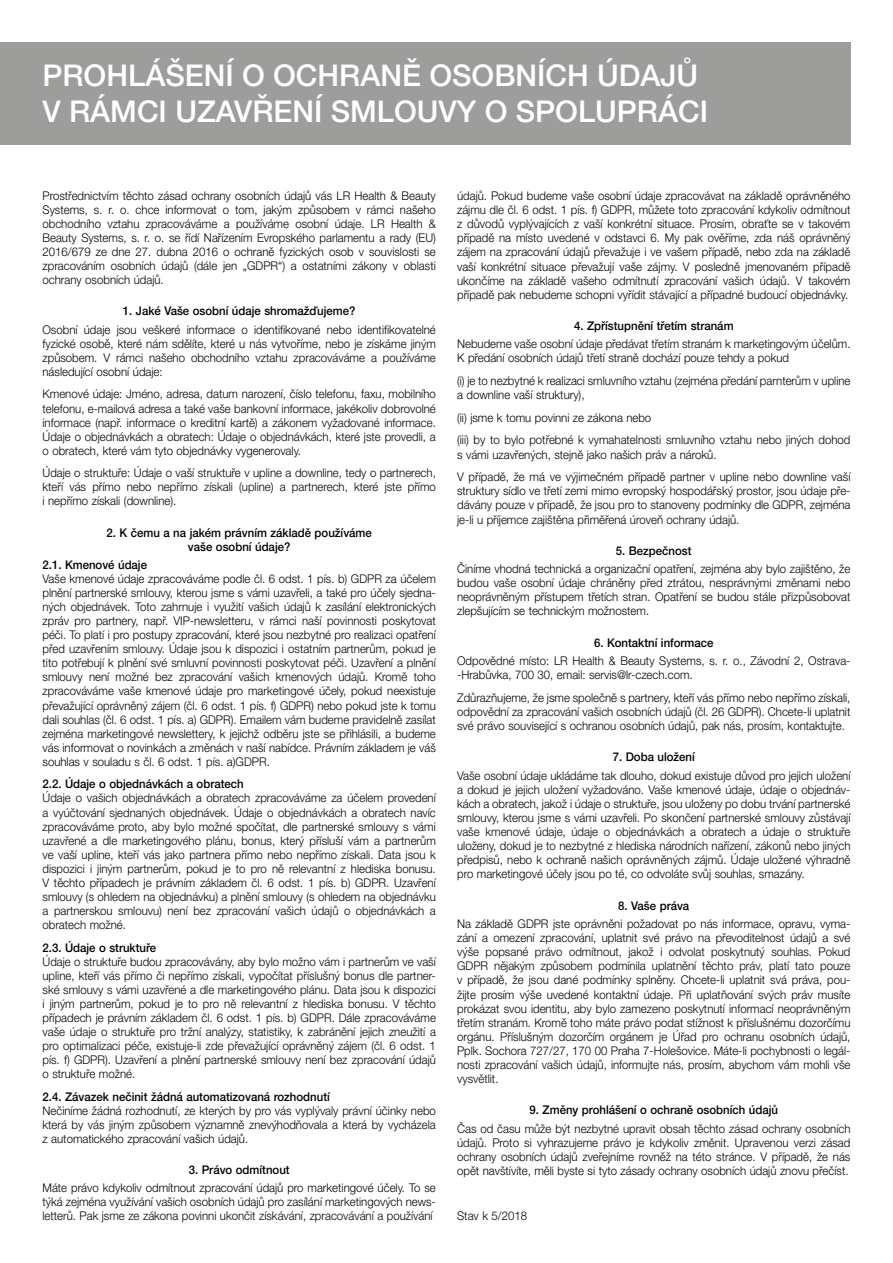
<style>
.page{position:relative;width:893px;height:1263px;background:#fff}
.page>*{position:absolute;margin:0;border:0;box-sizing:border-box;transform-origin:0 0}
.t1{font:500 30px/36px "Helvetica Neue LT Pro";color:#fff}
.t2{font:300 12px/14.1px "Helvetica Neue LT Pro";color:#000;text-align:justify;scale:.95 1}
.t3{font:500 12px/14.1px "Helvetica Neue LT Pro";color:#000;text-align:center;scale:.95 1}
</style>
<div class="page">
<div style="left:0;top:43px;width:850px;height:102px;background:#9d9d9c"></div>
<h1 class="t1" style="left:43px;top:57px;width:667px">PROHLÁŠENÍ O OCHRANĚ OSOBNÍCH ÚDAJŮ<br>V RÁMCI UZAVŘENÍ SMLOUVY O SPOLUPRÁCI</h1>
<p class="t2" style="left:43px;top:188px;width:416px">Prostřednictvím těchto zásad ochrany osobních údajů vás LR Health &amp; Beauty Systems, s. r. o. chce informovat o tom, jakým způsobem v rámci našeho obchodního vztahu zpracováváme a používáme osobní údaje. LR Health &amp; Beauty Systems, s. r. o. se řídí Nařízením Evropského parlamentu a rady (EU)<br>2016/679 ze dne 27. dubna 2016 o ochraně fyzických osob v souvislosti se zpracováním osobních údajů (dále jen „GDPR“) a ostatními zákony v oblasti ochrany osobních údajů.</p>
<p class="t3" style="left:123px;top:304px;width:246px">1. Jaké Vaše osobní údaje shromažďujeme?</p>
<p class="t2" style="left:43px;top:322px;width:416px">Osobní údaje jsou veškeré informace o identifikované nebo identifikovatelné fyzické osobě, které nám sdělíte, které u nás vytvoříme, nebo je získáme jiným způsobem. V rámci našeho obchodního vztahu zpracováváme a používáme následující osobní údaje:</p>
<p class="t2" style="left:43px;top:387px;width:416px">Kmenové údaje: Jméno, adresa, datum narození, číslo telefonu, faxu, mobilního telefonu, e-mailová adresa a také vaše bankovní informace, jakékoliv dobrovolné informace (např. informace o kreditní kartě) a zákonem vyžadované informace.<br>Údaje o objednávkách a obratech: Údaje o objednávkách, které jste provedli, a o obratech, které vám tyto objednávky vygenerovaly.</p>
<p class="t2" style="left:43px;top:466px;width:416px">Údaje o struktuře: Údaje o vaší struktuře v upline a downline, tedy o partnerech, kteří vás přímo nebo nepřímo získali (upline) a partnerech, které jste přímo i nepřímo získali (downline).</p>
<p class="t3" style="left:107px;top:525px;width:281px">2. K čemu a na jakém právním základě používáme vaše osobní údaje?</p>
<p class="t3" style="left:43px;top:557px;width:112px">2.1. Kmenové údaje</p>
<p class="t2" style="left:43px;top:571px;width:416px">Vaše kmenové údaje zpracováváme podle čl. 6 odst. 1 pís. b) GDPR za účelem plnění partnerské smlouvy, kterou jsme s vámi uzavřeli, a také pro účely sjedna&shy;ných objednávek. Toto zahrnuje i využití vašich údajů k zasílání elektronických zpráv pro partnery, např. VIP-newsletteru, v rámci naší povinnosti poskytovat péči. To platí i pro postupy zpracování, které jsou nezbytné pro realizaci opatření před uzavřením smlouvy. Údaje jsou k dispozici i ostatním partnerům, pokud je tito potřebují k plnění své smluvní povinnosti poskytovat péči. Uzavření a plnění smlouvy není možné bez zpracování vašich kmenových údajů. Kromě toho zpracováváme vaše kmenové údaje pro marketingové účely, pokud neexistuje převažující oprávněný zájem (čl. 6 odst. 1 pís. f) GDPR) nebo pokud jste k tomu dali souhlas (čl. 6 odst. 1 pís. a) GDPR). Emailem vám budeme pravidelně zasílat zejména marketingové newslettery, k jejichž odběru jste se přihlásili, a budeme vás informovat o novinkách a změnách v naší nabídce. Právním základem je váš souhlas v souladu s čl. 6 odst. 1 pís. a)GDPR.</p>
<p class="t3" style="left:43px;top:777px;width:213px">2.2. Údaje o objednávkách a obratech</p>
<p class="t2" style="left:43px;top:791px;width:416px">Údaje o vašich objednávkách a obratech zpracováváme za účelem provedení a vyúčtování sjednaných objednávek. Údaje o objednávkách a obratech navíc zpracováváme proto, aby bylo možné spočítat, dle partnerské smlouvy s vámi uzavřené a dle marketingového plánu, bonus, který přísluší vám a partnerům ve vaší upline, kteří vás jako partnera přímo nebo nepřímo získali. Data jsou k dispozici i jiným partnerům, pokud je to pro ně relevantní z hlediska bonusu.<br>V těchto případech je právním základem čl. 6 odst. 1 pís. b) GDPR. Uzavření smlouvy (s ohledem na objednávku) a plnění smlouvy (s ohledem na objednávku a partnerskou smlouvu) není bez zpracování vašich údajů o objednávkách a obratech možné.</p>
<p class="t3" style="left:43px;top:940px;width:121px">2.3. Údaje o struktuře</p>
<p class="t2" style="left:43px;top:954px;width:416px">Údaje o struktuře budou zpracovávány, aby bylo možno vám i partnerům ve vaší upline, kteří vás přímo či nepřímo získali, vypočítat příslušný bonus dle partner&shy;ské smlouvy s vámi uzavřené a dle marketingového plánu. Data jsou k dispozici i jiným partnerům, pokud je to pro ně relevantní z hlediska bonusu. V těchto případech je právním základem čl. 6 odst. 1 pís. b) GDPR. Dále zpracováváme vaše údaje o struktuře pro tržní analýzy, statistiky, k zabránění jejich zneužití a pro optimalizaci péče, existuje-li zde převažující oprávněný zájem (čl. 6 odst. 1 pís. f) GDPR). Uzavření a plnění partnerské smlouvy není bez zpracování údajů o struktuře možné.</p>
<p class="t3" style="left:43px;top:1089px;width:304px">2.4. Závazek nečinit žádná automatizovaná rozhodnutí</p>
<p class="t2" style="left:43px;top:1103px;width:416px">Nečiníme žádná rozhodnutí, ze kterých by pro vás vyplývaly právní účinky nebo která by vás jiným způsobem významně znevýhodňovala a která by vycházela z automatického zpracování vašich údajů.</p>
<p class="t3" style="left:189px;top:1162px;width:108px">3. Právo odmítnout</p>
<p class="t2" style="left:43px;top:1181px;width:416px">Máte právo kdykoliv odmítnout zpracování údajů pro marketingové účely. To se týká zejména využívání vašich osobních údajů pro zasílání marketingových news&shy;letterů. Pak jsme ze zákona povinni ukončit získávání, zpracovávání a používání</p>
<p class="t2" style="left:457px;top:188px;width:416px">údajů. Pokud budeme vaše osobní údaje zpracovávat na základě oprávněného zájmu dle čl. 6 odst. 1 pís. f) GDPR, můžete toto zpracování kdykoliv odmítnout z důvodů vyplývajících z vaší konkrétní situace. Prosím, obraťte se v takovém případě na místo uvedené v odstavci 6. My pak ověříme, zda náš oprávněný zájem na zpracování údajů převažuje i ve vašem případě, nebo zda na základě vaší konkrétní situace převažují vaše zájmy. V posledně jmenovaném případě ukončíme na základě vašeho odmítnutí zpracování vašich údajů. V takovém případě pak nebudeme schopni vyřídit stávající a případné budoucí objednávky.</p>
<p class="t3" style="left:574px;top:318px;width:169px">4. Zpřístupnění třetím stranám</p>
<p class="t2" style="left:457px;top:337px;width:416px">Nebudeme vaše osobní údaje předávat třetím stranám k marketingovým účelům.<br>K předání osobních údajů třetí straně dochází pouze tehdy a pokud</p>
<p class="t2" style="left:457px;top:373px;width:416px">(i) je to nezbytné k realizaci smluvního vztahu (zejména předání parnterům v upline a downline vaší struktury),</p>
<p class="t2" style="left:457px;top:406px;width:416px;line-height:22.6px">(ii) jsme k tomu povinni ze zákona nebo<br>(iii) by to bylo potřebné k vymahatelnosti smluvního vztahu nebo jiných dohod</p>
<p class="t2" style="left:457px;top:443px;width:415px;line-height:22.6px">s vámi uzavřených, stejně jako našich práv a nároků.<br>V případě, že má ve výjimečném případě partner v upline nebo downline vaší</p>
<p class="t2" style="left:457px;top:484px;width:416px">struktury sídlo ve třetí zemi mimo evropský hospodářský prostor, jsou údaje pře&shy;dávány pouze v případě, že jsou pro to stanoveny podmínky dle GDPR, zejména je-li u příjemce zajištěna přiměřená úroveň ochrany údajů.</p>
<p class="t3" style="left:616px;top:543px;width:81px">5. Bezpečnost</p>
<p class="t2" style="left:457px;top:561px;width:416px">Činíme vhodná technická a organizační opatření, zejména aby bylo zajištěno, že budou vaše osobní údaje chráněny před ztrátou, nesprávnými změnami nebo neoprávněným přístupem třetích stran. Opatření se budou stále přizpůsobovat zlepšujícím se technickým možnostem.</p>
<p class="t3" style="left:594px;top:635px;width:127px">6. Kontaktní informace</p>
<p class="t2" style="left:457px;top:653px;width:416px">Odpovědné místo: LR Health &amp; Beauty Systems, s. r. o., Závodní 2, Ostrava--Hrabůvka, 700 30, email: servis@lr-czech.com.</p>
<p class="t2" style="left:457px;top:690px;width:416px">Zdůrazňujeme, že jsme společně s partnery, kteří vás přímo nebo nepřímo získali, odpovědní za zpracování vašich osobních údajů (čl. 26 GDPR). Chcete-li uplatnit své právo související s ochranou osobních údajů, pak nás, prosím, kontaktujte.</p>
<p class="t3" style="left:613px;top:750px;width:88px">7. Doba uložení</p>
<p class="t2" style="left:457px;top:768px;width:416px">Vaše osobní údaje ukládáme tak dlouho, dokud existuje důvod pro jejich uložení a dokud je jejich uložení vyžadováno. Vaše kmenové údaje, údaje o objednáv&shy;kách a obratech, jakož i údaje o struktuře, jsou uloženy po dobu trvání partnerské smlouvy, kterou jsme s vámi uzavřeli. Po skončení partnerské smlouvy zůstávají vaše kmenové údaje, údaje o objednávkách a obratech a údaje o struktuře uloženy, dokud je to nezbytné z hlediska národních nařízení, zákonů nebo jiných předpisů, nebo k ochraně našich oprávněných zájmů. Údaje uložené výhradně pro marketingové účely jsou po té, co odvoláte svůj souhlas, smazány.</p>
<p class="t3" style="left:618px;top:898px;width:76px">8. Vaše práva</p>
<p class="t2" style="left:457px;top:916px;width:416px">Na základě GDPR jste oprávněni požadovat po nás informace, opravu, vyma&shy;zání a omezení zpracování, uplatnit své právo na převoditelnost údajů a své výše popsané právo odmítnout, jakož i odvolat poskytnutý souhlas. Pokud GDPR nějakým způsobem podmínila uplatnění těchto práv, platí tato pouze v případě, že jsou dané podmínky splněny. Chcete-li uplatnit svá práva, pou&shy;žijte prosím výše uvedené kontaktní údaje. Při uplatňování svých práv musíte prokázat svou identitu, aby bylo zamezeno poskytnutí informací neoprávněným třetím stranám. Kromě toho máte právo podat stížnost k příslušnému dozorčímu orgánu. Příslušným dozorčím orgánem je Úřad pro ochranu osobních údajů, Pplk. Sochora 727/27, 170 00 Praha 7-Holešovice. Máte-li pochybnosti o legál&shy;nosti zpracování vašich údajů, informujte nás, prosím, abychom vám mohli vše vysvětlit.</p>
<p class="t3" style="left:530px;top:1103px;width:263px">9. Změny prohlášení o ochraně osobních údajů</p>
<p class="t2" style="left:457px;top:1121px;width:416px">Čas od času může být nezbytné upravit obsah těchto zásad ochrany osobních údajů. Proto si vyhrazujeme právo je kdykoliv změnit. Upravenou verzi zásad ochrany osobních údajů zveřejníme rovněž na této stránce. V případě, že nás opět navštívíte, měli byste si tyto zásady ochrany osobních údajů znovu přečíst.</p>
<p class="t2" style="left:457px;top:1209px;width:75px">Stav k 5/2018</p>
</div>
